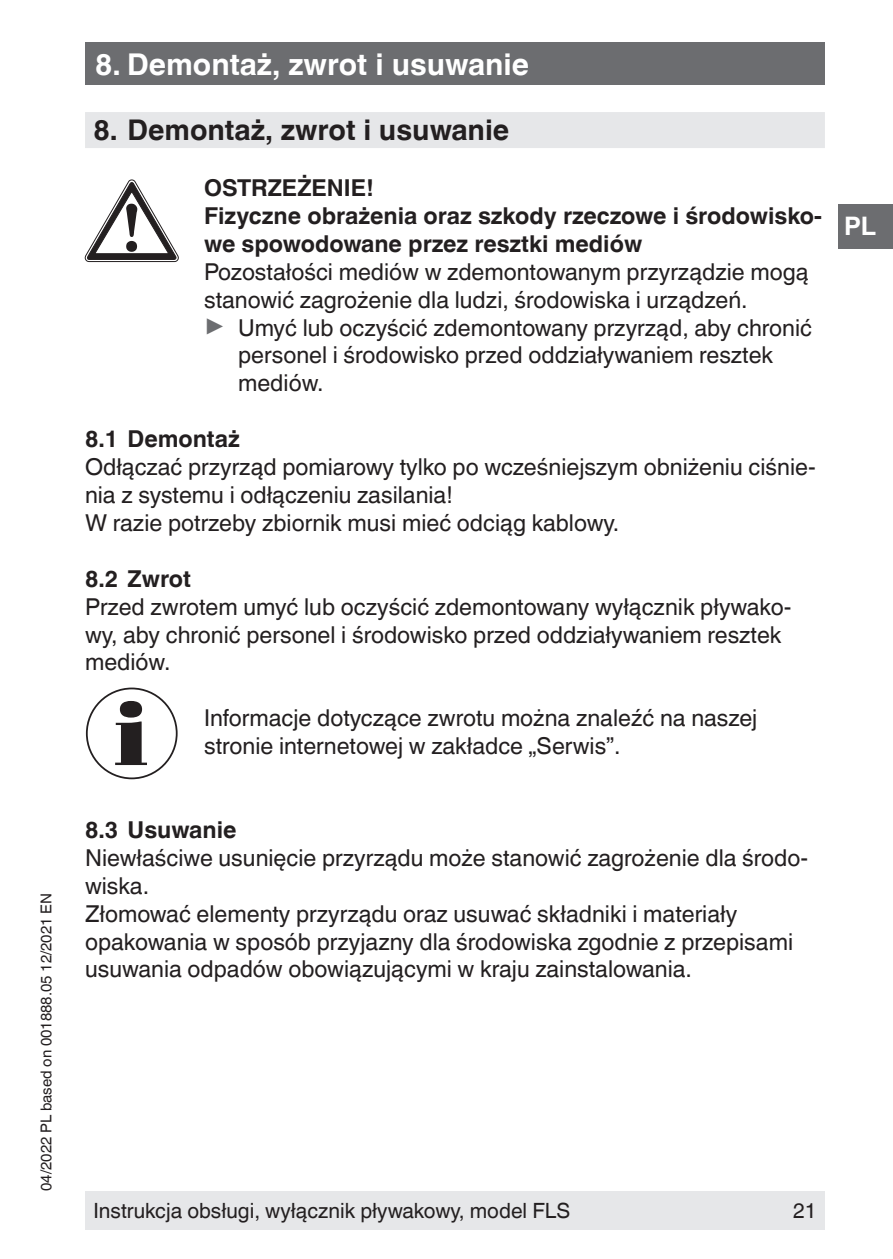
<style>
.page{position:relative;width:893px;height:1259px;background:#fff}
.page>*{position:absolute;margin:0;border:0;box-sizing:border-box;transform-origin:0 0}
.t1{font:700 30px "Helvetica World";color:#fff}
.t2{font:700 28.5px "Helvetica World";color:#231f20}
.t3{font:700 25.5px "Helvetica World";color:#fff}
.t4{font:23.4px/27.9px "Helvetica World";color:#231f20}
.t5{font:700 23.4px/27.9px "Helvetica World";color:#231f20}
.t6{font:21px "Helvetica World";color:#231f20}
.t7{font:15px "Helvetica World";color:#231f20}
.s1{font-size:26.4px;color:#6c6d70}
</style>
<div class="page">
<div style="left:85px;top:1191px;width:740px;height:38px;background:#e6e7e9"></div>
<div style="left:838px;top:204px;width:55px;height:44px;background:#6c6d70"></div>
<div style="left:85px;top:43px;width:740px;height:42px;background:#6c6d70"></div>
<div style="left:85px;top:112px;width:740px;height:36px;background:#e6e7e9"></div>
<svg style="left:85px;top:180px;width:93px;height:82px"></svg>
<svg style="left:115px;top:701px;width:32px;height:64px"></svg>
<div style="left:86px;top:687px;width:92px;height:92px;border:2px solid #231f20;border-radius:50%"></div>
<p class="t7" style="left:38px;top:1191px;width:299px;rotate:-90deg">04/2022 PL based on 001888.05 12/2021 EN</p>
<p class="t1" style="left:95px;top:47px;width:435px">8. Demontaż, zwrot i usuwanie</p>
<p class="t2" style="left:94px;top:113px;width:417px">8. Demontaż, zwrot i usuwanie</p>
<p class="t5" style="left:204px;top:174px;width:619px">OSTRZEŻENIE!<br>Fizyczne obrażenia oraz szkody rzeczowe i środowisko&shy;we spowodowane przez resztki mediów</p>
<p class="t4" style="left:204px;top:258px;width:606px">Pozostałości mediów w zdemontowanym przyrządzie mogą</p>
<p class="t4" style="left:204px;top:285px;width:545px">stanowić zagrożenie dla ludzi, środowiska i urządzeń.</p>
<p class="t4" style="left:204px;top:313px;width:609px"><span class="s1">▶</span> Umyć lub oczyścić zdemontowany przyrząd, aby chronić</p>
<p class="t4" style="left:238px;top:341px;width:537px">personel i środowisko przed oddziaływaniem resztek</p>
<p class="t4" style="left:238px;top:369px;width:87px">mediów.</p>
<p class="t5" style="left:85px;top:425px;width:156px">8.1 Demontaż</p>
<p class="t4" style="left:85px;top:453px;width:732px">Odłączać przyrząd pomiarowy tylko po wcześniejszym obniżeniu ciśnie&shy;nia z systemu i odłączeniu zasilania!<br>W razie potrzeby zbiornik musi mieć odciąg kablowy.</p>
<p class="t5" style="left:85px;top:564px;width:108px">8.2 Zwrot</p>
<p class="t4" style="left:85px;top:592px;width:708px">Przed zwrotem umyć lub oczyścić zdemontowany wyłącznik pływako&shy;wy, aby chronić personel i środowisko przed oddziaływaniem resztek mediów.</p>
<p class="t4" style="left:204px;top:704px;width:555px">Informacje dotyczące zwrotu można znaleźć na naszej stronie internetowej w zakładce „Serwis”.</p>
<p class="t3" style="left:844px;top:212px;width:34px">PL</p>
<p class="t5" style="left:85px;top:816px;width:153px">8.3 Usuwanie</p>
<p class="t4" style="left:85px;top:843px;width:725px">Niewłaściwe usunięcie przyrządu może stanowić zagrożenie dla środo&shy;wiska.<br>Złomować elementy przyrządu oraz usuwać składniki i materiały opakowania w sposób przyjazny dla środowiska zgodnie z przepisami usuwania odpadów obowiązującymi w kraju zainstalowania.</p>
<p class="t6" style="left:94px;top:1198px;width:478px">Instrukcja obsługi, wyłącznik pływakowy, model FLS</p>
<p class="t6" style="left:793px;top:1198px;width:25px">21</p>
</div>
